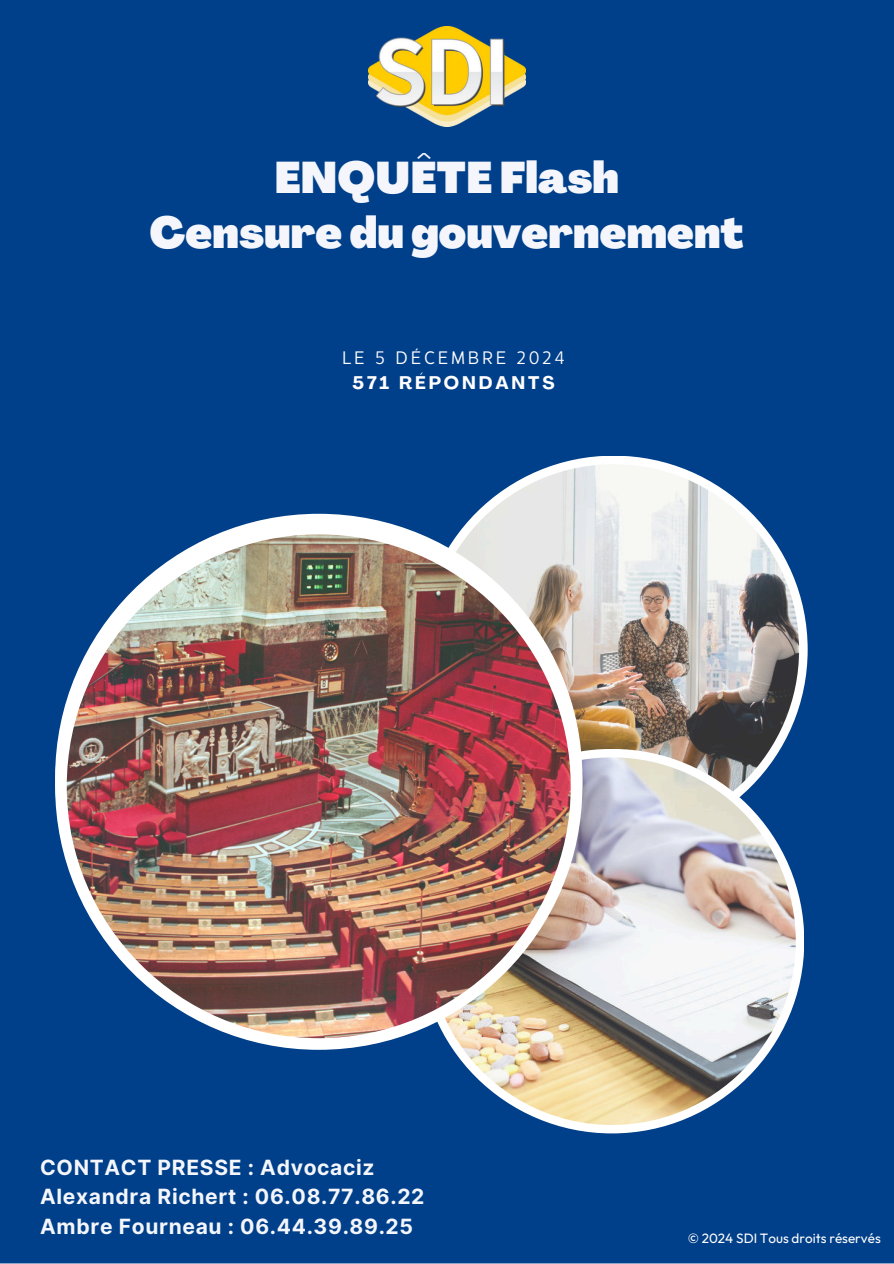
<style>
.page{position:relative;width:894px;height:1264px;background:#fff}
.page>*{position:absolute;margin:0;border:0;box-sizing:border-box;transform-origin:0 0}
.t1{font:900 43.5px/55.2px "Agrandir";color:#f4f6fc;text-align:center}
.t2{font:700 21px/29.2px "Inter";letter-spacing:.03em;color:#f4f6fc}
.t3{font:18px "Eastman Grotesque";letter-spacing:.16em;color:#fff}
.t4{font:700 18px "Agrandir";letter-spacing:.16em;color:#fff}
.t5{font:13.5px "Outfit";color:#fff}
</style>
<div class="page">
<div style="left:0;top:0;width:893px;height:1263px;background:#003f89"></div>
<div style="left:419px;top:455px;width:388px;height:388px;background:#fff;border-radius:50%"></div>
<img style="left:428px;top:464px;width:370px;height:371px;border-radius:50%">
<div style="left:419px;top:749px;width:385px;height:384px;background:#fff;border-radius:50%"></div>
<img style="left:428px;top:757px;width:367px;height:367px;border-radius:50%">
<img style="left:369px;top:26px;width:156px;height:101px">
<div style="left:55px;top:522px;width:527px;height:527px;background:#fff;border-radius:50%"></div>
<img style="left:67px;top:534px;width:503px;height:504px;border-radius:50%">
<h1 class="t1" style="left:149px;top:151px;width:596px">ENQUÊTE Flash<br>Censure du gouvernement</h1>
<p class="t3" style="left:342px;top:345px;width:224px">LE 5 DÉCEMBRE 2024</p>
<p class="t4" style="left:352px;top:372px;width:203px">571 RÉPONDANTS</p>
<p class="t2" style="left:40px;top:1153px;width:386px">CONTACT PRESSE : Advocaciz<br>Alexandra Richert : 06.08.77.86.22<br>Ambre Fourneau : 06.44.39.89.25</p>
<p class="t5" style="left:687px;top:1229px;width:194px">© 2024 SDI Tous droits réservés</p>
</div>
